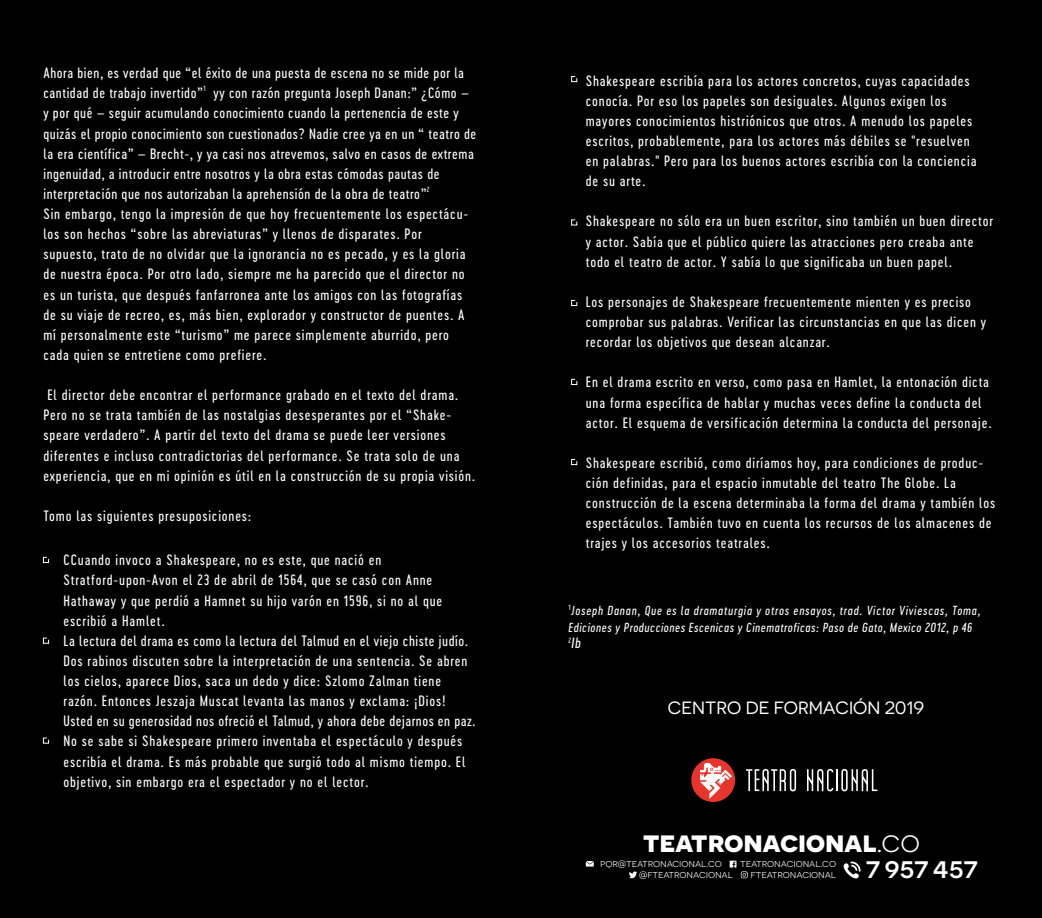
<style>
.page{position:relative;width:1042px;height:918px;background:#fff}
.page>*{position:absolute;margin:0;border:0;box-sizing:border-box;transform-origin:0 0}
.t1{font:500 29.93px "Novecentosanswide";letter-spacing:-.01em;color:#fff}
.t2{font:700 29.57px "Novecentosanswide";letter-spacing:-.01em;color:#fff}
.t3{font:17.68px "Novecentosanswide";color:#fff}
.t4{font:14px/20.1px "Cervo Neue Regular Neue";letter-spacing:.06em;color:#fff}
.t5{font:14px/20.1px "Cervo Neue Regular Neue";letter-spacing:.04em;color:#fff}
.t6{font:italic 14px "Cervo Neue Regular Neue";color:#fff}
.t7{font:italic 12.25px/16.6px "Cervo Neue Regular Neue";letter-spacing:.04em;color:#fff}
.t8{font:10.67px "Novecentosanswide";letter-spacing:-.01em;color:#fff}
.t9{font:7px "Cervo Neue Regular Neue";color:#fff}
.s1{font-weight:400}
</style>
<div class="page">
<div style="left:0;top:0;width:521px;height:918px;background:#000"></div>
<svg style="left:43px;top:556px;width:6px;height:7px"></svg>
<svg style="left:43px;top:637px;width:6px;height:7px"></svg>
<svg style="left:43px;top:737px;width:6px;height:7px"></svg>
<div style="left:521px;top:0;width:521px;height:918px;background:#000"></div>
<svg style="left:746px;top:769px;width:50px;height:22px"></svg>
<svg style="left:807px;top:769px;width:70px;height:22px"></svg>
<div style="left:691px;top:758px;width:44px;height:44px;background:#e7342c;border-radius:50%"></div>
<svg style="left:700px;top:763px;width:32px;height:36px"></svg>
<svg style="left:571px;top:76px;width:7px;height:7px"></svg>
<svg style="left:571px;top:219px;width:7px;height:7px"></svg>
<svg style="left:571px;top:378px;width:7px;height:7px"></svg>
<svg style="left:571px;top:299px;width:7px;height:7px"></svg>
<svg style="left:571px;top:458px;width:7px;height:7px"></svg>
<svg style="left:843px;top:861px;width:17px;height:18px"></svg>
<svg style="left:629px;top:871px;width:8px;height:7px"></svg>
<svg style="left:586px;top:861px;width:8px;height:5px"></svg>
<svg style="left:729px;top:860px;width:19px;height:18px"></svg>
<p class="t5" style="left:43px;top:63px;width:422px">Ahora bien, es verdad que “el éxito de una puesta de escena no se mide por la cantidad de trabajo invertido”</p>
<p class="t9" style="left:203px;top:84px;width:4px">1</p>
<p class="t5" style="left:43px;top:83px;width:434px;text-indent:170px">yy con razón pregunta Joseph Danan:” ¿Cómo – y por qué – seguir acumulando conocimiento cuando la pertenencia de este y quizás el propio conocimiento son cuestionados? Nadie cree ya en un “ teatro de la era científica” – Brecht-, y ya casi nos atrevemos, salvo en casos de extrema ingenuidad, a introducir entre nosotros y la obra estas cómodas pautas de interpretación que nos autorizaban la aprehensión de la obra de teatro”</p>
<p class="t9" style="left:427px;top:185px;width:4px">2</p>
<p class="t4" style="left:43px;top:204px;width:426px">Sin embargo, tengo la impresión de que hoy frecuentemente los espectácu&shy;los son hechos “sobre las abreviaturas” y llenos de disparates. Por supuesto, trato de no olvidar que la ignorancia no es pecado, y es la gloria de nuestra época. Por otro lado, siempre me ha parecido que el director no es un turista, que después fanfarronea ante los amigos con las fotografías de su viaje de recreo, es, más bien, explorador y constructor de puentes. A mí personalmente este “turismo” me parece simplemente aburrido, pero cada quien se entretiene como prefiere.</p>
<p class="t4" style="left:43px;top:385px;width:433px">El director debe encontrar el performance grabado en el texto del drama.<br>Pero no se trata también de las nostalgias desesperantes por el “Shake&shy;speare verdadero”. A partir del texto del drama se puede leer versiones diferentes e incluso contradictorias del performance. Se trata solo de una experiencia, que en mi opinión es útil en la construcción de su propia visión.</p>
<p class="t4" style="left:43px;top:505px;width:209px">Tomo las siguientes presuposiciones:</p>
<p class="t4" style="left:64px;top:550px;width:413px">CCuando invoco a Shakespeare, no es este, que nació en Stratford-upon-Avon el 23 de abril de 1564, que se casó con Anne Hathaway y que perdió a Hamnet su hijo varón en 1596, si no al que escribió a Hamlet.<br>La lectura del drama es como la lectura del Talmud en el viejo chiste judío.<br>Dos rabinos discuten sobre la interpretación de una sentencia. Se abren los cielos, aparece Dios, saca un dedo y dice: Szlomo Zalman tiene razón. Entonces Jeszaja Muscat levanta las manos y exclama: ¡Dios!<br>Usted en su generosidad nos ofreció el Talmud, y ahora debe dejarnos en paz.<br>No se sabe si Shakespeare primero inventaba el espectáculo y después escribía el drama. Es más probable que surgió todo al mismo tiempo. El objetivo, sin embargo era el espectador y no el lector.</p>
<p class="t4" style="left:586px;top:70px;width:392px">Shakespeare escribía para los actores concretos, cuyas capacidades conocía. Por eso los papeles son desiguales. Algunos exigen los mayores conocimientos histriónicos que otros. A menudo los papeles escritos, probablemente, para los actores más débiles se "resuelven en palabras." Pero para los buenos actores escribía con la conciencia de su arte.</p>
<p class="t4" style="left:586px;top:211px;width:409px">Shakespeare no sólo era un buen escritor, sino también un buen director y actor. Sabía que el público quiere las atracciones pero creaba ante todo el teatro de actor. Y sabía lo que significaba un buen papel.</p>
<p class="t4" style="left:586px;top:292px;width:402px">Los personajes de Shakespeare frecuentemente mienten y es preciso comprobar sus palabras. Verificar las circunstancias en que las dicen y recordar los objetivos que desean alcanzar.</p>
<p class="t4" style="left:586px;top:372px;width:407px">En el drama escrito en verso, como pasa en Hamlet, la entonación dicta una forma específica de hablar y muchas veces define la conducta del actor. El esquema de versificación determina la conducta del personaje.</p>
<p class="t4" style="left:586px;top:452px;width:411px">Shakespeare escribió, como diríamos hoy, para condiciones de produc&shy;ción definidas, para el espacio inmutable del teatro The Globe. La construcción de la escena determinaba la forma del drama y también los espectáculos. También tuvo en cuenta los recursos de los almacenes de trajes y los accesorios teatrales.</p>
<p class="t7" style="left:568px;top:602px;width:413px"><sup>1</sup>Joseph Danan, Que es la dramaturgia y otros ensayos, trad. Victor Viviescas, Toma,<br>Ediciones y Producciones Escenicas y Cinematroficas: Paso de Gato, Mexico 2012, p 46</p>
<p class="t6" style="left:568px;top:634px;width:14px"><sup>2</sup>Ib</p>
<p class="t3" style="left:668px;top:697px;width:258px">CENTRO DE FORMACIÓN 2019</p>
<h2 class="t2" style="left:643px;top:823px;width:279px">teatronacional<span class="s1">.co</span></h2>
<p class="t8" style="left:600px;top:857px;width:123px">pqr@teatronacional.co</p>
<p class="t8" style="left:740px;top:857px;width:97px">teatronacional.co</p>
<p class="t8" style="left:639px;top:868px;width:95px">@fteatronacional</p>
<p class="t8" style="left:750px;top:868px;width:87px">fteatronacional</p>
<h1 class="t1" style="left:866px;top:850px;width:113px">7 957 457</h1>
</div>
